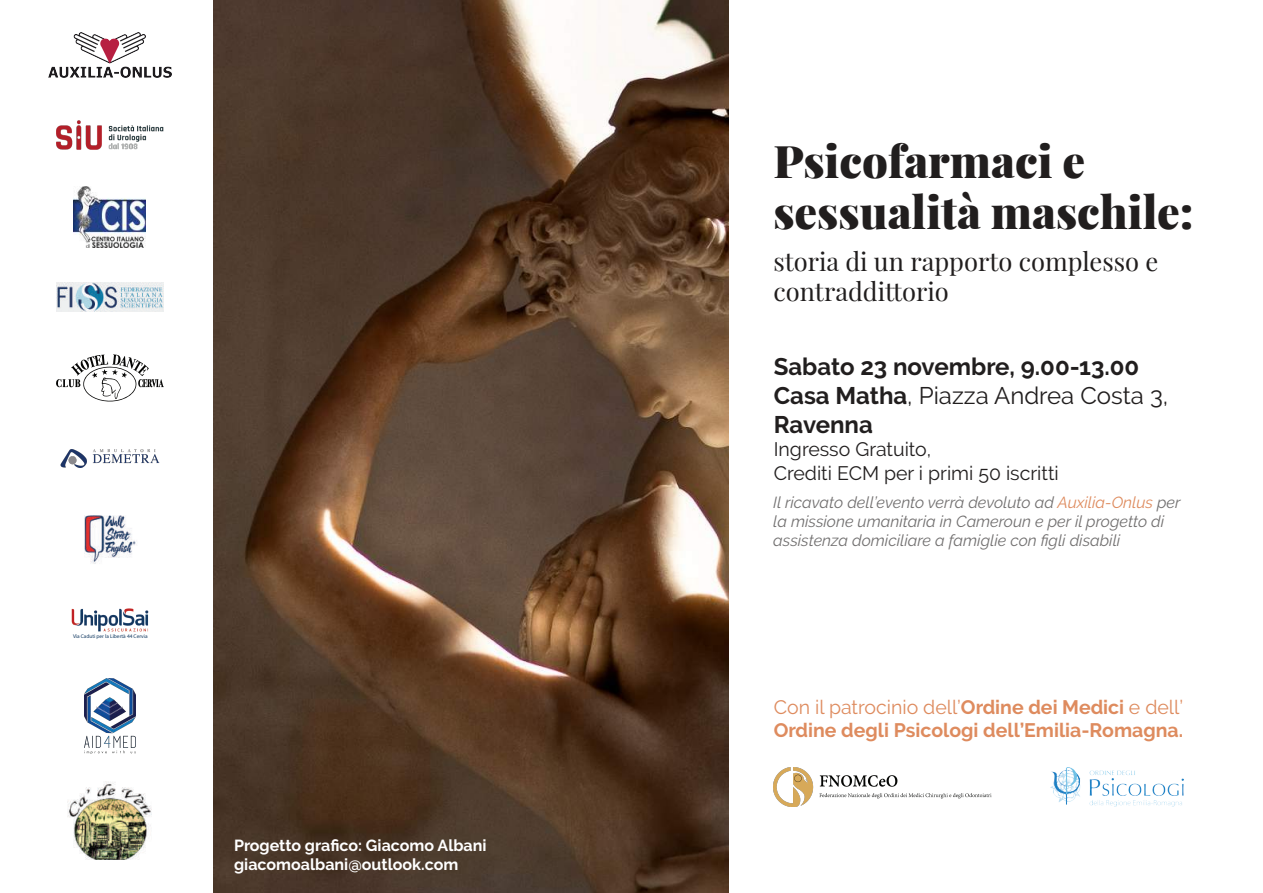
<style>
.page{position:relative;width:1263px;height:893px;background:#fff}
.page>*{position:absolute;margin:0;border:0;box-sizing:border-box;transform-origin:0 0}
.t1{font:900 45px/51px "Playfair Display";color:#211e1e}
.t2{font:25.5px/30.6px "Playfair Display";color:#211e1e}
.t3{font:700 24px/28.8px "Raleway";color:#211e1e}
.t4{font:700 19.5px/23.4px "Raleway";color:#de8b5e}
.t5{font:19.5px/23.4px "Raleway";color:#211e1e}
.t6{font:italic 16.05px/19.2px "Raleway";color:rgb(33 30 30/.64)}
.t7{font:700 16.05px/19.2px "Raleway";color:#fff}
.t8{font:5.4px "Myriad Pro";color:#103860}
.s1{font-weight:400}
.s2{color:#de8b5e}
</style>
<div class="page">
<img style="left:214px;top:0;width:514px;height:893px">
<img style="left:774px;top:767px;width:218px;height:40px">
<img style="left:1051px;top:767px;width:133px;height:40px">
<img style="left:49px;top:33px;width:122px;height:45px">
<img style="left:60px;top:449px;width:100px;height:19px">
<img style="left:56px;top:120px;width:108px;height:30px">
<img style="left:74px;top:186px;width:72px;height:61px">
<img style="left:56px;top:283px;width:108px;height:29px">
<svg style="left:56px;top:354px;width:108px;height:48px"></svg>
<img style="left:85px;top:678px;width:50px;height:75px">
<img style="left:84px;top:515px;width:52px;height:49px">
<img style="left:72px;top:608px;width:76px;height:24px">
<img style="left:67px;top:781px;width:85px;height:78px">
<p class="t8" style="left:73px;top:633px;width:76px">Via Caduti per la Libertà 44 Cervia</p>
<p class="t7" style="left:234px;top:835px;width:254px">Progetto grafico: Giacomo Albani giacomoalbani@outlook.com</p>
<h1 class="t1" style="left:773px;top:132px;width:422px">Psicofarmaci e sessualità maschile:</h1>
<h2 class="t2" style="left:773px;top:244px;width:387px">storia di un rapporto complesso e contraddittorio</h2>
<h3 class="t3" style="left:774px;top:353px;width:396px">Sabato 23 novembre, 9.00-13.00<br>Casa Matha<span class="s1">, Piazza Andrea Costa 3,<br></span>Ravenna</h3>
<p class="t5" style="left:774px;top:438px;width:287px">Ingresso Gratuito,<br>Crediti ECM per i primi 50 iscritti</p>
<p class="t6" style="left:773px;top:492px;width:409px">Il ricavato dell’evento verrà devoluto ad <span class="s2">Auxilia-Onlus</span> per la missione umanitaria in Cameroun e per il progetto di assistenza domiciliare a famiglie con figli disabili</p>
<p class="t4" style="left:774px;top:695px;width:411px"><span class="s1">Con il patrocinio dell’</span>Ordine dei Medici <span class="s1">e dell’<br></span>Ordine degli Psicologi dell’Emilia-Romagna.</p>
</div>
